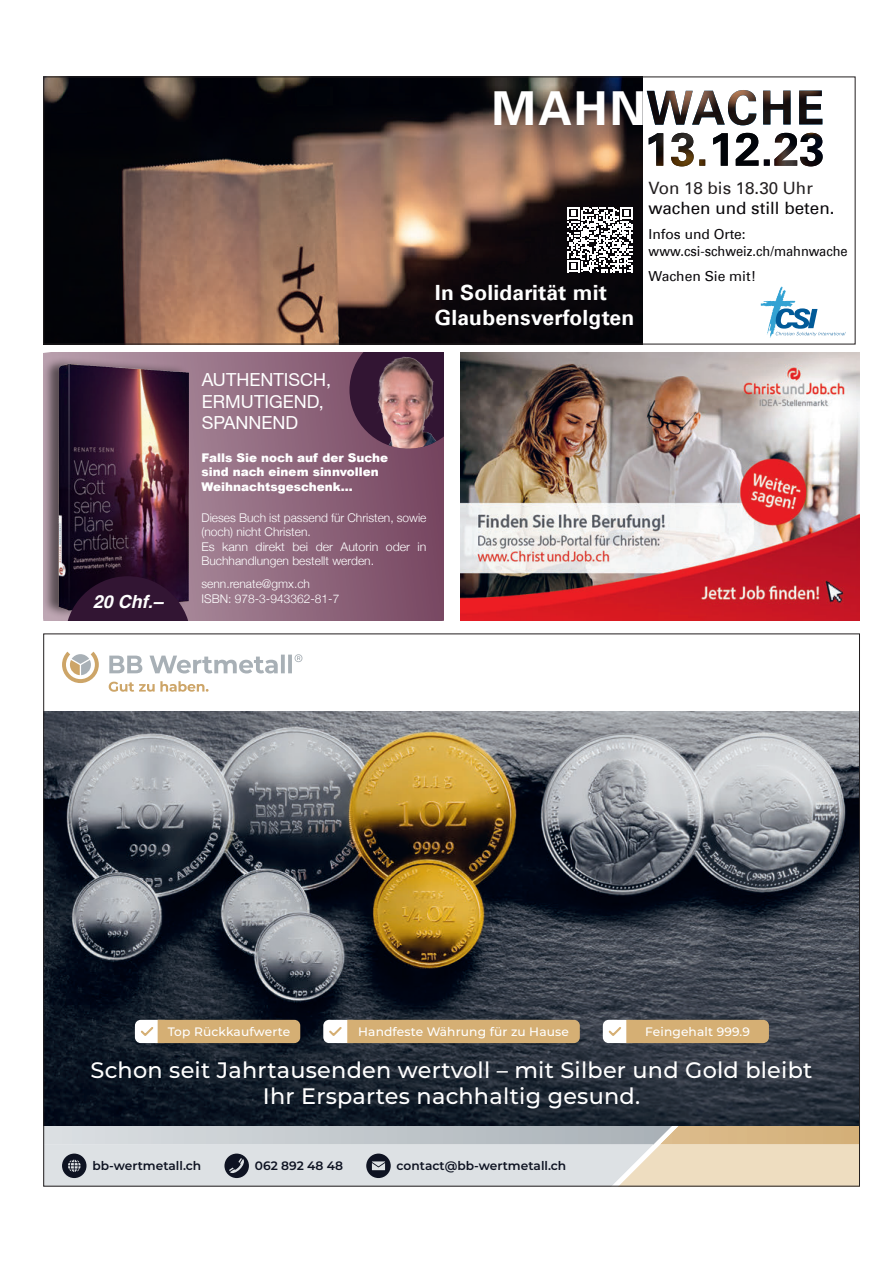
<style>
.page{position:relative;width:893px;height:1263px;background:#fff}
.page>*{position:absolute;margin:0;border:0;box-sizing:border-box;transform-origin:0 0}
.t1{font:700 46.95px "Univers Com 65";color:#fff}
.t2{font:500 22.35px/26.8px "Montserrat";letter-spacing:.01em;color:#fff;text-align:center}
.t3{font:700 21px/25.2px "Univers Com 65";letter-spacing:.01em;color:#fff}
.t4{font:18px/21.6px "Helvetica Neue CE";color:#fff}
.t5{font:italic 700 18px "Helvetica";color:#fff}
.t6{font:16.95px "Univers Com 55 Roman";color:#080609}
.t7{font:16.95px "Univers Com 55 Roman";color:#231f20}
.t8{font:13.8px/16.6px "Univers Com 55 Roman";color:#080609}
.t9{font:500 12.15px "Montserrat";letter-spacing:.01em;color:#fff}
.t10{font:600 12.15px "Montserrat";color:#0e1322}
.t11{font:300 12px/14.4px "Helvetica Neue";color:#fff}
.t12{font:900 12px/14.4px "Arial";color:#fff}
</style>
<div class="page">
<img style="left:460px;top:353px;width:400px;height:268px">
<div style="left:43px;top:353px;width:400px;height:268px;background:#7b4b65"></div>
<img style="left:43px;top:353px;width:352px;height:268px">
<hr style="left:68px;top:364px;width:2px;height:245px;background:#fff">
<svg style="left:349px;top:353px;width:2px;height:96px"></svg>
<img style="left:351px;top:353px;width:92px;height:96px">
<svg style="left:65px;top:576px;width:126px;height:45px"></svg>
<img style="left:45px;top:711px;width:813px;height:415px">
<div style="left:135px;top:1020px;width:35px;height:23px;background:#fff;border-radius:6px"></div>
<div style="left:323px;top:1020px;width:35px;height:23px;background:#fff;border-radius:6px"></div>
<div style="left:603px;top:1020px;width:34px;height:23px;background:#fff;border-radius:6px"></div>
<svg style="left:327px;top:1020px;width:253px;height:23px"></svg>
<svg style="left:45px;top:1126px;width:813px;height:58px"></svg>
<svg style="left:109px;top:654px;width:193px;height:19px"></svg>
<svg style="left:109px;top:681px;width:100px;height:11px"></svg>
<svg style="left:62px;top:652px;width:37px;height:31px"></svg>
<svg style="left:139px;top:1020px;width:161px;height:23px"></svg>
<svg style="left:608px;top:1020px;width:161px;height:23px"></svg>
<img style="left:45px;top:79px;width:598px;height:263px">
<img style="left:647px;top:90px;width:175px;height:35px">
<svg style="left:649px;top:133px;width:23px;height:33px"></svg>
<img style="left:672px;top:133px;width:151px;height:33px">
<svg style="left:760px;top:287px;width:85px;height:51px"></svg>
<svg style="left:567px;top:207px;width:66px;height:65px"></svg>
<h1 class="t1" style="left:491px;top:80px;width:156px">MAHN</h1>
<h3 class="t5" style="left:93px;top:591px;width:72px">20 Chf.–</h3>
<h3 class="t3" style="left:435px;top:280px;width:201px">In Solidarität mit<br>Glaubensverfolgten</h3>
<h3 class="t7" style="left:649px;top:177px;width:166px">Von 18 bis 18.30 Uhr</h3>
<h3 class="t6" style="left:649px;top:198px;width:187px">wachen und still beten.</h3>
<p class="t8" style="left:649px;top:226px;width:201px">Infos und Orte: www.csi-schweiz.ch/mahnwache</p>
<p class="t8" style="left:649px;top:268px;width:109px">Wachen Sie mit!</p>
<h3 class="t4" style="left:202px;top:369px;width:131px">AUTHENTISCH,<br>ERMUTIGEND,<br>SPANNEND</h3>
<p class="t12" style="left:201px;top:450px;width:188px">Falls Sie noch auf der Suche sind nach einem sinnvollen<br>Weihnachtsgeschenk…</p>
<p class="t11" style="left:201px;top:510px;width:227px">Dieses Buch ist passend für Christen, sowie (noch) nicht Christen.<br>Es kann direkt bei der Autorin oder in Buchhandlungen bestellt werden.</p>
<p class="t11" style="left:201px;top:576px;width:139px">senn.renate@gmx.ch<br>ISBN: 978-3-943362-81-7</p>
<p class="t9" style="left:168px;top:1023px;width:124px">Top Rückkaufwerte</p>
<p class="t9" style="left:358px;top:1023px;width:212px">Handfeste Währung für zu Hause</p>
<p class="t9" style="left:645px;top:1023px;width:106px">Feingehalt 999.9</p>
<h2 class="t2" style="left:91px;top:1055px;width:723px">Schon seit Jahrtausenden wertvoll – mit Silber und Gold bleibt<br>Ihr Erspartes nachhaltig gesund.</h2>
<p class="t10" style="left:92px;top:1157px;width:110px">bb-wertmetall.ch</p>
<p class="t10" style="left:255px;top:1157px;width:90px">062 892 48 48</p>
<p class="t10" style="left:397px;top:1157px;width:171px">contact@bb-wertmetall.ch</p>
</div>
